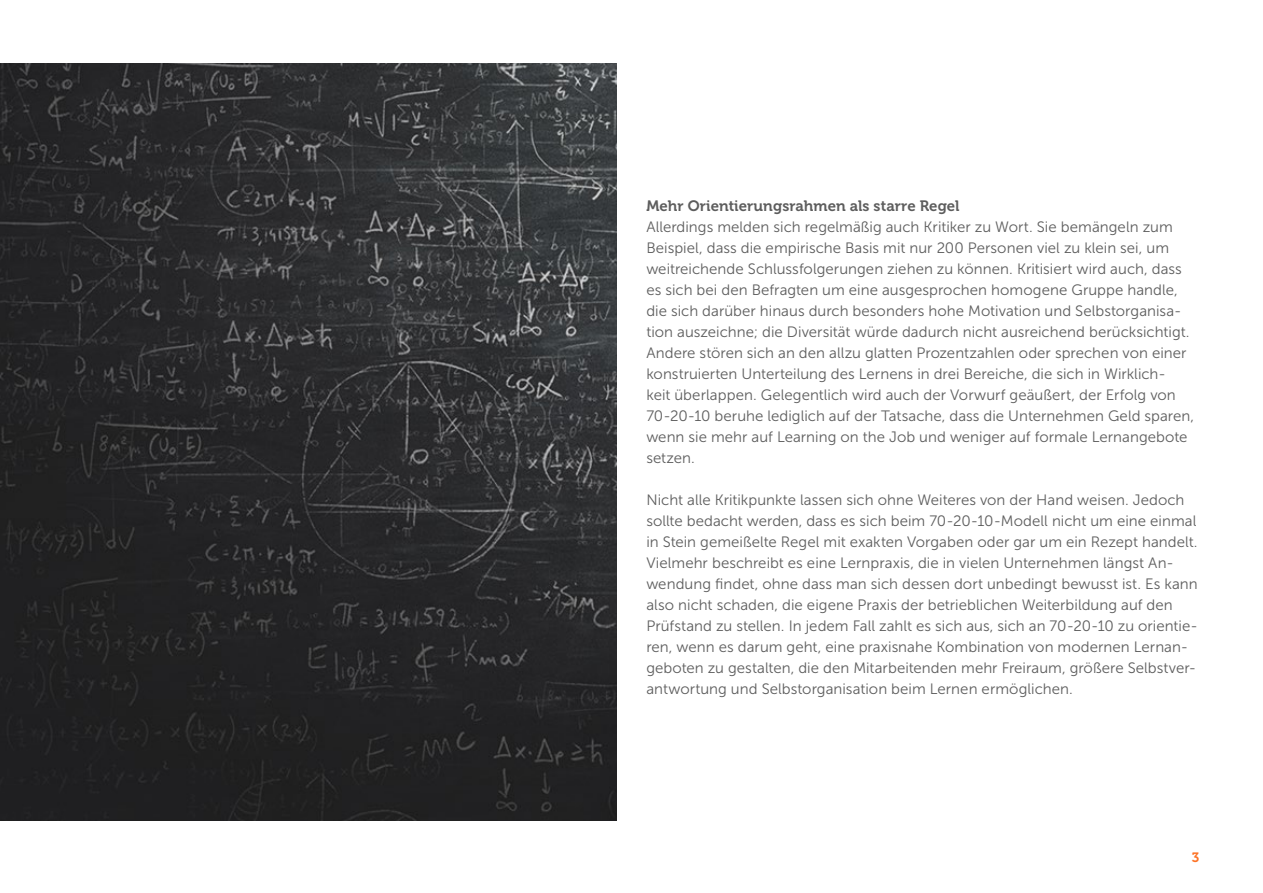
<style>
.page{position:relative;width:1263px;height:893px;background:#fff}
.page>*{position:absolute;margin:0;border:0;box-sizing:border-box;transform-origin:0 0}
.t1{font:15px/21px "Museo Sans 300";letter-spacing:.005em;color:#5d5d5d}
.t2{font:15px "Museo 700";letter-spacing:.005em;color:#5d5d5d}
.t3{font:13.5px "Museo 700";color:#fd7326}
</style>
<div class="page">
<img style="left:0;top:64px;width:617px;height:757px">
<p class="t2" style="left:646px;top:197px;width:315px">Mehr Orientierungsrahmen als starre Regel</p>
<p class="t1" style="left:646px;top:216px;width:549px">Allerdings melden sich regelmäßig auch Kritiker zu Wort. Sie bemängeln zum Beispiel, dass die empirische Basis mit nur 200 Personen viel zu klein sei, um weitreichende Schlussfolgerungen ziehen zu können. Kritisiert wird auch, dass es sich bei den Befragten um eine ausgesprochen homogene Gruppe handle, die sich darüber hinaus durch besonders hohe Motivation und Selbstorganisa&shy;tion auszeichne; die Diversität würde dadurch nicht ausreichend berücksichtigt.<br>Andere stören sich an den allzu glatten Prozentzahlen oder sprechen von einer konstruierten Unterteilung des Lernens in drei Bereiche, die sich in Wirklich-<br>keit überlappen. Gelegentlich wird auch der Vorwurf geäußert, der Erfolg von 70-20-10 beruhe lediglich auf der Tatsache, dass die Unternehmen Geld sparen, wenn sie mehr auf Learning on the Job und weniger auf formale Lernangebote setzen.</p>
<p class="t1" style="left:646px;top:489px;width:553px">Nicht alle Kritikpunkte lassen sich ohne Weiteres von der Hand weisen. Jedoch sollte bedacht werden, dass es sich beim 70-20-10-Modell nicht um eine einmal in Stein gemeißelte Regel mit exakten Vorgaben oder gar um ein Rezept handelt.<br>Vielmehr beschreibt es eine Lernpraxis, die in vielen Unternehmen längst An&shy;wendung findet, ohne dass man sich dessen dort unbedingt bewusst ist. Es kann also nicht schaden, die eigene Praxis der betrieblichen Weiterbildung auf den Prüfstand zu stellen. In jedem Fall zahlt es sich aus, sich an 70-20-10 zu orientie&shy;ren, wenn es darum geht, eine praxisnahe Kombination von modernen Lernan&shy;geboten zu gestalten, die den Mitarbeitenden mehr Freiraum, größere Selbstver&shy;antwortung und Selbstorganisation beim Lernen ermöglichen.</p>
<p class="t3" style="left:1192px;top:850px;width:9px">3</p>
</div>
